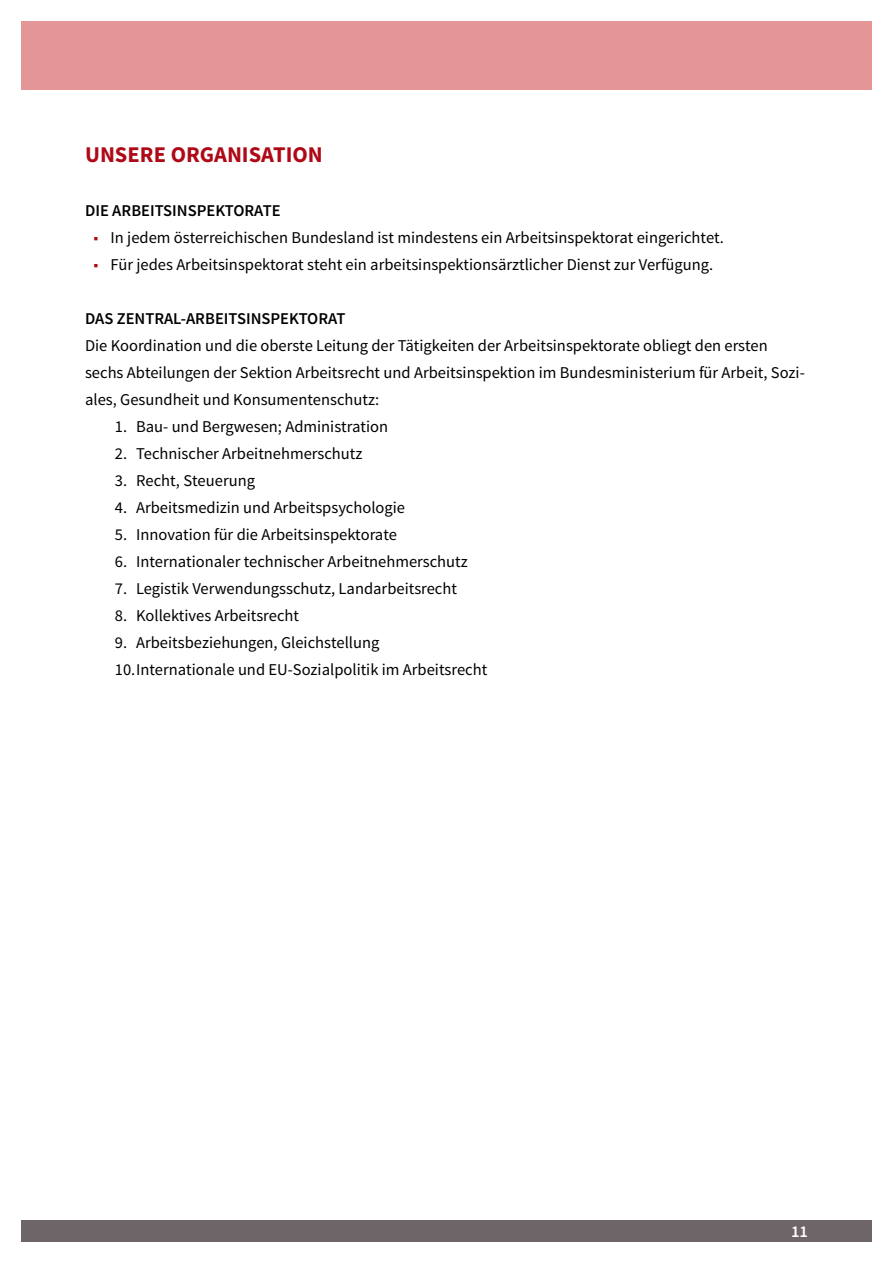
<style>
.page{position:relative;width:893px;height:1263px;background:#fff}
.page>*{position:absolute;margin:0;border:0;box-sizing:border-box;transform-origin:0 0}
.Überschrift_1_Ebene{font:700 22.5px "Source Sans Pro";color:#af0917}
.Fließtext{font:16.5px/27px "Source Sans Pro";color:#000}
.Überschrift_2_Ebene{font:600 16.5px "Source Sans Pro";color:#000}
.t1{font:600 16.5px "Source Sans Pro";color:#fff}
.s1{color:#af0917}
</style>
<div class="page">
<div style="left:21px;top:1220px;width:851px;height:22px;background:#6e6569"></div>
<div style="left:21px;top:21px;width:851px;height:68px;background:#e49595"></div>
<h1 class="Überschrift_1_Ebene" style="left:85px;top:140px;width:239px">UNSERE ORGANISATION</h1>
<h2 class="Überschrift_2_Ebene" style="left:85px;top:200px;width:197px">DIE ARBEITSINSPEKTORATE</h2>
<p class="Fließtext" style="left:94px;top:224px;width:632px"><span class="s1">■</span> In jedem österreichischen Bundesland ist mindestens ein Arbeitsinspektorat eingerichtet.</p>
<p class="Fließtext" style="left:94px;top:251px;width:621px"><span class="s1">■</span> Für jedes Arbeitsinspektorat steht ein arbeitsinspektionsärztlicher Dienst zur Verfügung.</p>
<h2 class="Überschrift_2_Ebene" style="left:85px;top:308px;width:262px">DAS ZENTRAL-ARBEITSINSPEKTORAT</h2>
<p class="Fließtext" style="left:85px;top:332px;width:721px">Die Koordination und die oberste Leitung der Tätigkeiten der Arbeitsinspektorate obliegt den ersten sechs Abteilungen der Sektion Arbeitsrecht und Arbeitsinspektion im Bundesministerium für Arbeit, Sozi&shy;ales, Gesundheit und Konsumentenschutz:</p>
<p class="Fließtext" style="left:115px;top:413px;width:275px">1. Bau- und Bergwesen; Administration</p>
<p class="Fließtext" style="left:115px;top:440px;width:249px">2. Technischer Arbeitnehmerschutz</p>
<p class="Fließtext" style="left:115px;top:467px;width:142px">3. Recht, Steuerung</p>
<p class="Fließtext" style="left:115px;top:494px;width:292px">4. Arbeitsmedizin und Arbeitspsychologie</p>
<p class="Fließtext" style="left:115px;top:521px;width:284px">5. Innovation für die Arbeitsinspektorate</p>
<p class="Fließtext" style="left:115px;top:548px;width:355px">6. Internationaler technischer Arbeitnehmerschutz</p>
<p class="Fließtext" style="left:115px;top:575px;width:344px">7. Legistik Verwendungsschutz, Landarbeitsrecht</p>
<p class="Fließtext" style="left:115px;top:602px;width:186px">8. Kollektives Arbeitsrecht</p>
<p class="Fließtext" style="left:115px;top:629px;width:266px">9. Arbeitsbeziehungen, Gleichstellung</p>
<p class="Fließtext" style="left:115px;top:656px;width:374px">10.Internationale und EU-Sozialpolitik im Arbeitsrecht</p>
<p class="t1" style="left:791px;top:1221px;width:18px">11</p>
</div>
